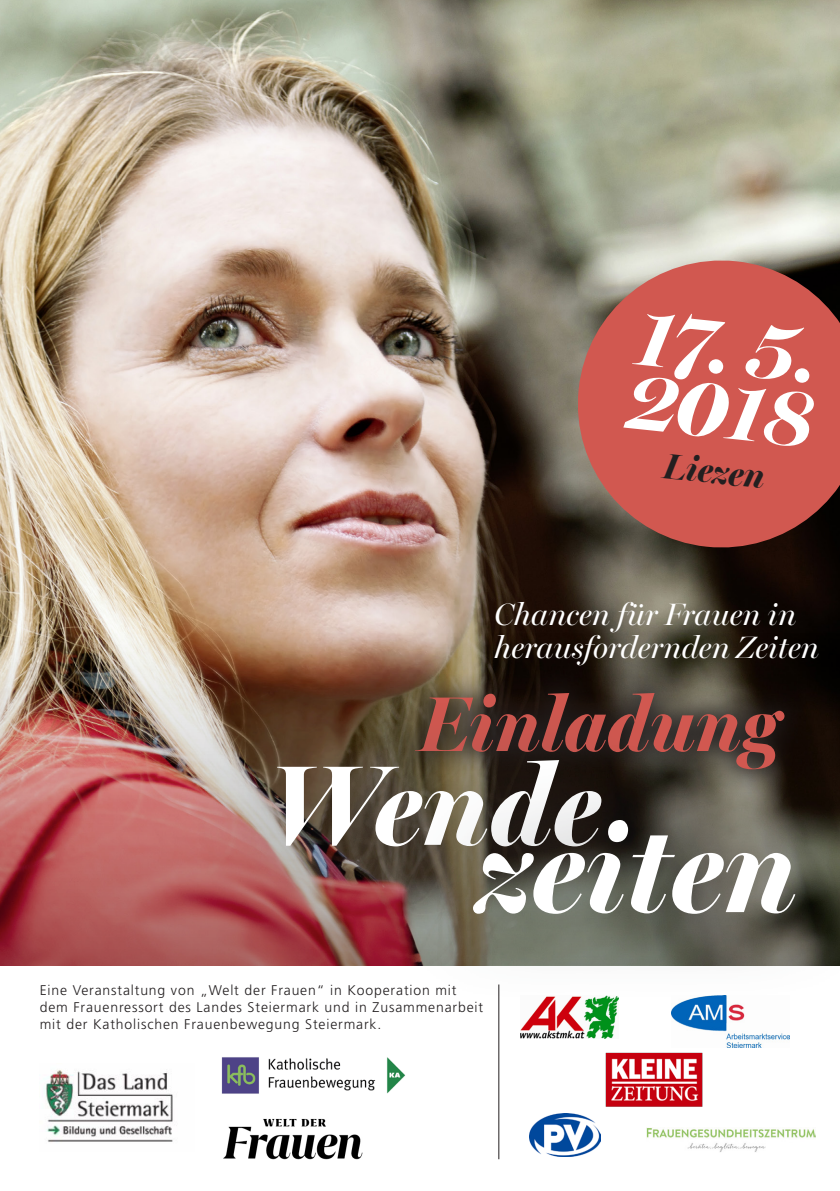
<style>
.page{position:relative;width:840px;height:1191px;background:#fff}
.page>*{position:absolute;margin:0;border:0;box-sizing:border-box;transform-origin:0 0}
.t1{font:italic 700 125.6px "Miller Banner";letter-spacing:.005em;color:#fff}
.t2{font:italic 700 114.2px "Miller Banner";letter-spacing:.005em;color:#fff}
.t3{font:italic 700 86px "Miller Banner";color:#fff}
.t4{font:italic 700 78.2px "Miller Banner";color:#d15850}
.t5{font:italic 700 36px "Miller Banner";color:#231f20}
.t6{font:italic 31px/33.2px "Miller Banner";color:#fff}
.t7{font:300 14px/16.8px "Frutiger LT Pro";letter-spacing:.06em;color:#231f20}
</style>
<div class="page">
<img style="left:0;top:0;width:839px;height:566px">
<img style="left:0;top:566px;width:839px;height:399px">
<hr style="left:498px;top:984px;width:1px;height:175px;background:#231f20">
<div style="left:390px;top:667px;width:418px;height:128px;background:#231f20;opacity:.89"></div>
<div style="left:191px;top:672px;width:496px;height:265px;background:#3e4246;opacity:.75"></div>
<div style="left:389px;top:734px;width:450px;height:270px;background:#3e4246;opacity:.75"></div>
<svg style="left:570px;top:253px;width:269px;height:302px;background:#b65950"></svg>
<img style="left:529px;top:1113px;width:71px;height:43px">
<img style="left:520px;top:995px;width:98px;height:43px">
<img style="left:671px;top:996px;width:118px;height:51px">
<img style="left:646px;top:1128px;width:168px;height:24px">
<img style="left:605px;top:1052px;width:98px;height:55px">
<img style="left:44px;top:1070px;width:129px;height:72px">
<img style="left:221px;top:1057px;width:185px;height:37px">
<img style="left:223px;top:1118px;width:140px;height:41px">
<p class="t3" style="left:642px;top:284px;width:184px;rotate:6deg">17. 5.</p>
<p class="t3" style="left:633px;top:347px;width:188px;rotate:6deg">2018</p>
<p class="t5" style="left:666px;top:444px;width:102px;rotate:6deg">Liezen</p>
<p class="t6" style="left:494px;top:597px;width:326px">Chancen für Frauen in herausfordernden Zeiten</p>
<p class="t4" style="left:419px;top:677px;width:362px">Einladung</p>
<p class="t2" style="left:269px;top:737px;width:332px">Wende</p>
<p class="t1" style="left:475px;top:794px;width:323px">zeiten</p>
<p class="t7" style="left:40px;top:981px;width:444px">Eine Veranstaltung von „Welt der Frauen“ in Kooperation mit dem Frauenressort des Landes Steiermark und in Zusammenarbeit mit der Katholischen Frauenbewegung Steiermark.</p>
</div>
